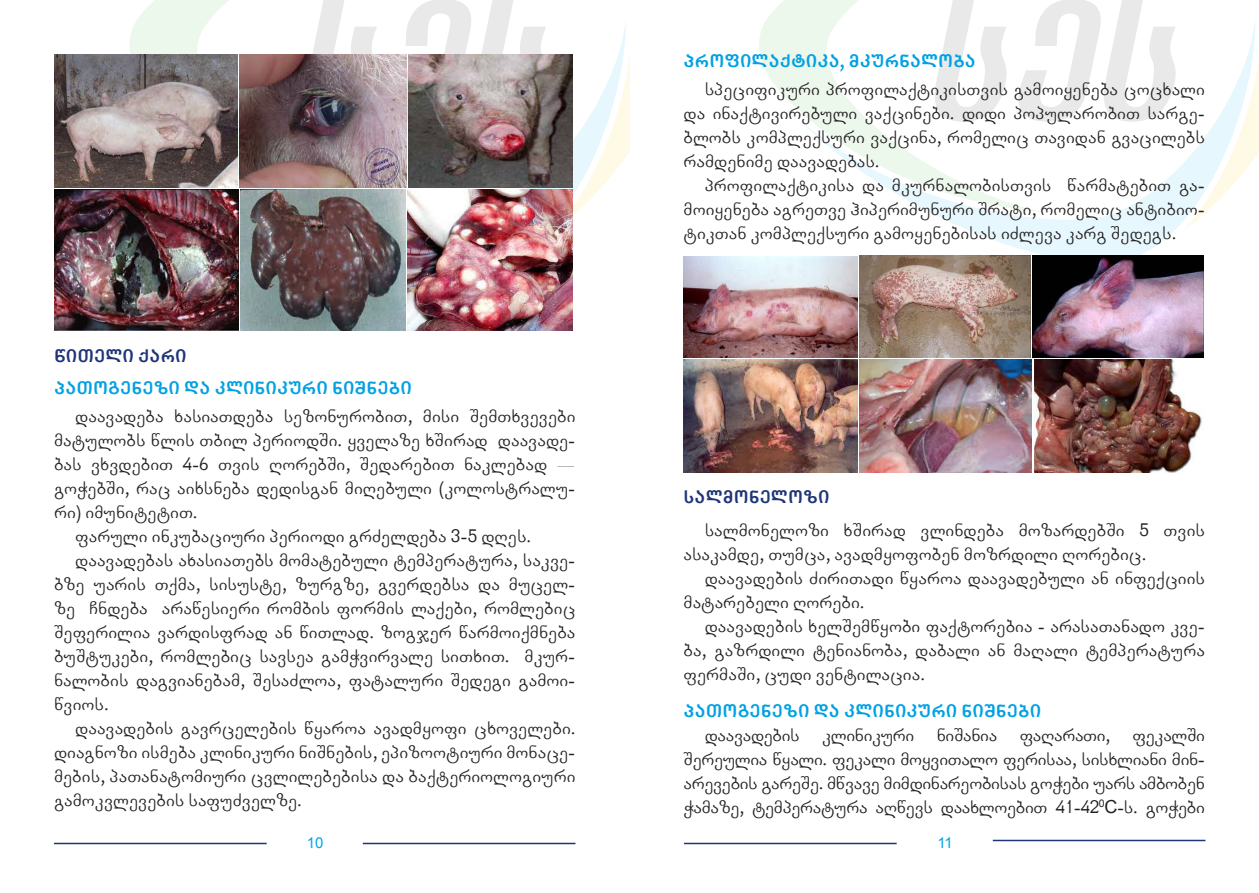
<style>
.page{position:relative;width:1259px;height:893px;background:#fff}
.page>*{position:absolute;margin:0;border:0;box-sizing:border-box;transform-origin:0 0}
.t1{font:18px/24px "Kolhety Normal New";color:#231f20;text-align:justify}
.t2{font:700 18px "Kolhety New";color:#00a1e3}
.t3{font:700 18px "Kolhety New";color:#203578}
.t4{font:15px "Arial";color:#00a7e9}
.s1{font-family:"Arial"}
</style>
<div class="page">
<hr style="left:54px;top:843px;width:213px;height:1px;background:#203578">
<hr style="left:684px;top:843px;width:212px;height:1px;background:#203578">
<hr style="left:363px;top:843px;width:212px;height:1px;background:#203578">
<hr style="left:992px;top:840px;width:213px;height:1px;background:#203578">
<svg style="left:759px;top:0;width:99px;height:111px;fill:#edf8ed"></svg>
<svg style="left:800px;top:18px;width:404px;height:251px"></svg>
<svg style="left:892px;top:0;width:367px;height:231px"></svg>
<svg style="left:128px;top:0;width:101px;height:190px;fill:#edf8ed"></svg>
<svg style="left:171px;top:18px;width:237px;height:251px"></svg>
<svg style="left:262px;top:0;width:367px;height:231px"></svg>
<img style="left:54px;top:54px;width:183px;height:133px">
<img style="left:239px;top:54px;width:167px;height:133px">
<img style="left:408px;top:54px;width:165px;height:133px">
<img style="left:54px;top:190px;width:184px;height:141px">
<img style="left:240px;top:189px;width:166px;height:142px">
<img style="left:408px;top:189px;width:165px;height:142px">
<img style="left:684px;top:256px;width:173px;height:102px">
<img style="left:859px;top:256px;width:171px;height:102px">
<img style="left:1032px;top:256px;width:171px;height:102px">
<img style="left:684px;top:360px;width:173px;height:113px">
<img style="left:859px;top:360px;width:172px;height:113px">
<img style="left:1034px;top:360px;width:169px;height:113px">
<p class="t3" style="left:54px;top:347px;width:134px">WITELI QARI</p>
<p class="t2" style="left:54px;top:379px;width:359px">PATOGENEZI DA KLINIKURI NISNEBI</p>
<p class="t1" style="left:54px;top:406px;width:523px;text-indent:21px">DAAVADEBA XASIATDEBA SEZONUROBIT, MISI SEMTXVEVEBI MATULOBS WLIS TBIL PERIODSI. YVELAZE XSIRAD DAAVADE-BAS VXVDEBIT 4-6 TVIS ROREBSI, SEDAREBIT NAKLEBAD _ GOWEBSI, RAC AIXSNEBA DEDISGAN MIREBULI (KOLOSTRALU-RI) IMUNITETIT.</p>
<p class="t1" style="left:75px;top:526px;width:457px">FARULI INKUBACIURI PERIODI GRZELDEBA 3-5 DRES.</p>
<p class="t1" style="left:54px;top:550px;width:523px;text-indent:21px">DAAVADEBAS AXASIATEBS MOMATEBULI TEMPERATURA, SAKVE-BZE UARIS TQMA, SISUSTE, ZURGZE, GVERDEBSA DA MUCEL-ZE CNDEBA ARAWESIERI ROMBIS FORMIS LAQEBI, ROMLEBIC SEFERILIA VARDISFRAD AN WITLAD. ZOGJER WARMOIQMNEBA BUSTUKEBI, ROMLEBIC SAVSEA GAMWVIRVALE SITXIT. MKUR-NALOBIS DAGVIANEBAM, SESAZLOA, FATALURI SEDEGI GAMOI-WVIOS.</p>
<p class="t1" style="left:54px;top:718px;width:523px;text-indent:21px">DAAVADEBIS GAVRCELEBIS WYAROA AVADMYOFI CXOVELEBI.<br>DIAGNOZI ISMEBA KLINIKURI NISNEBIS, EPIZOOTIURI MONACE-MEBIS, PATANATOMIURI CVLILEBEBISA DA BAQTERIOLOGIURI GAMOKVLEVEBIS SAFUZVELZE.</p>
<p class="t2" style="left:683px;top:52px;width:294px">PROFILAQTIKA, MKURNALOBA</p>
<p class="t1" style="left:683px;top:79px;width:523px;text-indent:21px">SPECIFIKURI PROFILAQTIKISTVIS GAMOIYENEBA COCXALI DA INAQTIVIREBULI VAQCINEBI. DIDI POPULAROBIT SARGE-BLOBS KOMPLEQSURI VAQCINA, ROMELIC TAVIDAN GVACILEBS RAMDENIME DAAVADEBAS.</p>
<p class="t1" style="left:683px;top:175px;width:523px;text-indent:21px">PROFILAQTIKISA DA MKURNALOBISTVIS WARMATEBIT GA-MOIYENEBA AGRETVE HIPERIMUNURI SRATI, ROMELIC ANTIBIO-TIKTAN KOMPLEQSURI GAMOYENEBISAS IZLEVA KARG SEDEGS.</p>
<p class="t3" style="left:683px;top:488px;width:147px">SALMONELOZI</p>
<p class="t1" style="left:683px;top:519px;width:523px;text-indent:21px">SALMONELOZI XSIRAD VLINDEBA MOZARDEBSI 5 TVIS<br>ASAKAMDE, TUMCA, AVADMYOFOBEN MOZRDILI ROREBIC.</p>
<p class="t1" style="left:683px;top:567px;width:523px;text-indent:21px">DAAVADEBIS ZIRITADI WYAROA DAAVADEBULI AN INFEQCIIS<br>MATAREBELI ROREBI.</p>
<p class="t1" style="left:683px;top:615px;width:523px;text-indent:21px">DAAVADEBIS XELSEMWYOBI FAQTOREBIA - ARASATANADO KVE-BA, GAZRDILI TENIANOBA, DABALI AN MARALI TEMPERATURA FERMASI, CUDI VENTILACIA.</p>
<p class="t2" style="left:683px;top:702px;width:359px">PATOGENEZI DA KLINIKURI NISNEBI</p>
<p class="t1" style="left:683px;top:724px;width:523px;text-indent:21px">DAAVADEBIS KLINIKURI NISANIA FARARATI, FEKALSI SEREULIA WYALI. FEKALI MOYVITALO FERISAA, SISXLIANI MIN-AREVEBIS GARESE. MWVAVE MIMDINAREOBISAS GOWEBI UARS AMBOBEN WAMAZE, TEMPERATURA ARWEVS DAAXLOEBIT 41-42<sup>0</sup><span class="s1">C</span>-S. GOWEBI</p>
<p class="t4" style="left:307px;top:833px;width:18px">10</p>
<p class="t4" style="left:937px;top:833px;width:17px">11</p>
</div>
